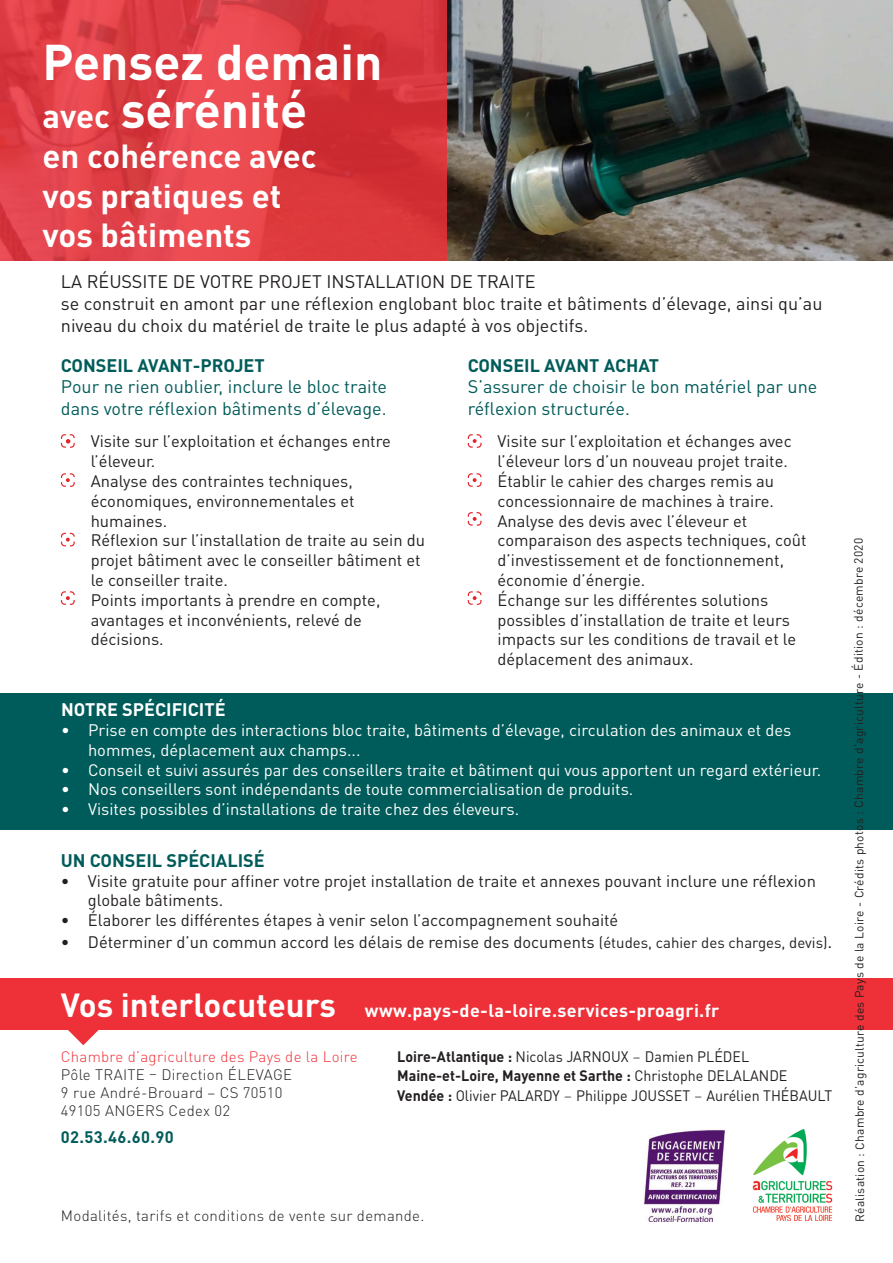
<style>
.page{position:relative;width:893px;height:1263px;background:#fff}
.page>*{position:absolute;margin:0;border:0;box-sizing:border-box;transform-origin:0 0}
.t1{font:700 49.5px "DIN Pro";color:#fff}
.t2{font:700 33px/39.6px "DIN Pro";color:#fff}
.t3{font:18px/21.6px "DIN Pro";color:#231f20}
.t4{font:18px/21.6px "DIN Pro";color:#005c5a}
.t5{font:700 18px "DIN Pro";letter-spacing:.02em;color:#fff}
.t6{font:700 18px "DIN Pro";color:#005c5a}
.t7{font:700 18px "DIN Pro";color:#fff}
.t8{font:16.5px/19.8px "DIN Pro";color:#231f20}
.t9{font:16.5px/19.8px "DIN Pro";color:#fff}
.t10{font:700 16.5px "DIN Pro";letter-spacing:.02em;color:#005c5a}
.t11{font:300 15px/18px "DIN Pro";letter-spacing:.02em;color:#231f20}
.t12{font:15px/19.5px "DIN Pro";color:#231f20;scale:.95 1}
.t13{font:12px "DIN Pro";letter-spacing:.015em;color:#231f20}
.s1{font-size:33px}
.s2{font-weight:700}
.s3{font-size:15px}
.s4{font-size:18px}
.s5{color:#ee3038}
.s6{font-weight:300}
</style>
<div class="page">
<div style="left:0;top:693px;width:893px;height:136px;background:#005c5a"></div>
<img style="left:446px;top:0;width:447px;height:261px">
<svg style="left:0;top:0;width:446px;height:261px;background:#de3d44"></svg>
<svg style="left:468px;top:434px;width:14px;height:14px"></svg>
<svg style="left:468px;top:473px;width:14px;height:14px"></svg>
<svg style="left:468px;top:512px;width:14px;height:14px"></svg>
<svg style="left:468px;top:591px;width:14px;height:14px"></svg>
<svg style="left:61px;top:434px;width:14px;height:14px"></svg>
<svg style="left:61px;top:473px;width:14px;height:14px"></svg>
<svg style="left:61px;top:533px;width:14px;height:13px"></svg>
<svg style="left:61px;top:591px;width:14px;height:14px"></svg>
<div style="left:0;top:978px;width:893px;height:51px;background:#ee3038"></div>
<svg style="left:61px;top:1029px;width:45px;height:16px"></svg>
<img style="left:753px;top:1129px;width:79px;height:91px">
<img style="left:644px;top:1130px;width:81px;height:91px">
<p class="t1" style="left:43px;top:29px;width:341px">Pensez demain</p>
<p class="t1" style="left:43px;top:77px;width:266px"><span class="s1">avec</span> sérénité</p>
<p class="t2" style="left:43px;top:135px;width:276px">en cohérence avec vos pratiques et vos bâtiments</p>
<p class="t3" style="left:61px;top:270px;width:763px">LA RÉUSSITE DE VOTRE PROJET INSTALLATION DE TRAITE<br>se construit en amont par une réflexion englobant bloc traite et bâtiments d’élevage, ainsi qu’au niveau du choix du matériel de traite le plus adapté à vos objectifs.</p>
<p class="t4" style="left:61px;top:354px;width:328px"><span class="s2">CONSEIL AVANT-PROJET<br></span>Pour ne rien oublier, inclure le bloc traite dans votre réflexion bâtiments d’élevage.</p>
<p class="t8" style="left:91px;top:431px;width:302px">Visite sur l’exploitation et échanges entre l’éleveur.</p>
<p class="t8" style="left:91px;top:470px;width:265px;text-align:justify">Analyse des contraintes techniques, économiques, environnementales et humaines.</p>
<p class="t8" style="left:91px;top:530px;width:336px">Réflexion sur l’installation de traite au sein du projet bâtiment avec le conseiller bâtiment et le conseiller traite.</p>
<p class="t8" style="left:91px;top:589px;width:291px">Points importants à prendre en compte, avantages et inconvénients, relevé de décisions.</p>
<p class="t4" style="left:468px;top:354px;width:351px"><span class="s2">CONSEIL AVANT ACHAT<br></span>S’assurer de choisir le bon matériel par une réflexion structurée.</p>
<p class="t8" style="left:497px;top:431px;width:296px">Visite sur l’exploitation et échanges avec l’éleveur lors d’un nouveau projet traite.</p>
<p class="t8" style="left:497px;top:470px;width:278px">Établir le cahier des charges remis au concessionnaire de machines à traire.</p>
<p class="t8" style="left:497px;top:510px;width:311px">Analyse des devis avec l’éleveur et comparaison des aspects techniques, coût d’investissement et de fonctionnement, économie d’énergie.</p>
<p class="t8" style="left:497px;top:589px;width:300px">Échange sur les différentes solutions possibles d’installation de traite et leurs impacts sur les conditions de travail et le déplacement des animaux.</p>
<p class="t7" style="left:61px;top:697px;width:166px">NOTRE SPÉCIFICITÉ</p>
<p class="t9" style="left:88px;top:719px;width:705px;text-indent:-27px">• Prise en compte des interactions bloc traite, bâtiments d’élevage, circulation des animaux et des hommes, déplacement aux champs...</p>
<p class="t9" style="left:61px;top:759px;width:762px">• Conseil et suivi assurés par des conseillers traite et bâtiment qui vous apportent un regard extérieur.</p>
<p class="t9" style="left:61px;top:779px;width:574px">• Nos conseillers sont indépendants de toute commercialisation de produits.</p>
<p class="t9" style="left:61px;top:799px;width:460px">• Visites possibles d’installations de traite chez des éleveurs.</p>
<p class="t6" style="left:61px;top:848px;width:205px">UN CONSEIL SPÉCIALISÉ</p>
<p class="t8" style="left:88px;top:870px;width:729px;text-indent:-27px">• Visite gratuite pour affiner votre projet installation de traite et annexes pouvant inclure une réflexion globale bâtiments.</p>
<p class="t8" style="left:61px;top:909px;width:559px">• Élaborer les différentes étapes à venir selon l’accompagnement souhaité</p>
<p class="t8" style="left:61px;top:931px;width:773px">• Déterminer d’un commun accord les délais de remise des documents <span class="s3">(études, cahier des charges, devis)</span><span class="s4">.</span></p>
<p class="t2" style="left:61px;top:983px;width:277px">Vos interlocuteurs</p>
<p class="t5" style="left:365px;top:998px;width:356px">www.pays-de-la-loire.services-proagri.fr</p>
<p class="t11" style="left:61px;top:1047px;width:298px"><span class="s5">Chambre d’agriculture des Pays de la Loire<br></span>Pôle TRAITE – Direction ÉLEVAGE<br>9 rue André-Brouard – CS 70510<br>49105 ANGERS Cedex 02</p>
<p class="t10" style="left:61px;top:1126px;width:114px">02.53.46.60.90</p>
<p class="t12" style="left:397px;top:1046px;width:459px"><span class="s2">Loire-Atlantique :</span> Nicolas JARNOUX <span class="s6">–</span> Damien PLÉDEL<br><span class="s2">Maine-et-Loire, Mayenne et Sarthe :</span> Christophe DELALANDE<br><span class="s2">Vendée :</span> Olivier PALARDY <span class="s6">–</span> Philippe JOUSSET <span class="s6">–</span> Aurélien THÉBAULT</p>
<p class="t11" style="left:61px;top:1205px;width:365px">Modalités, tarifs et conditions de vente sur demande.</p>
<p class="t13" style="left:851px;top:1222px;width:686px;rotate:-90deg">Réalisation : Chambre d’agriculture des Pays de la Loire - Crédits photos : Chambre d’agriculture - Édition : décembre 2020</p>
</div>
